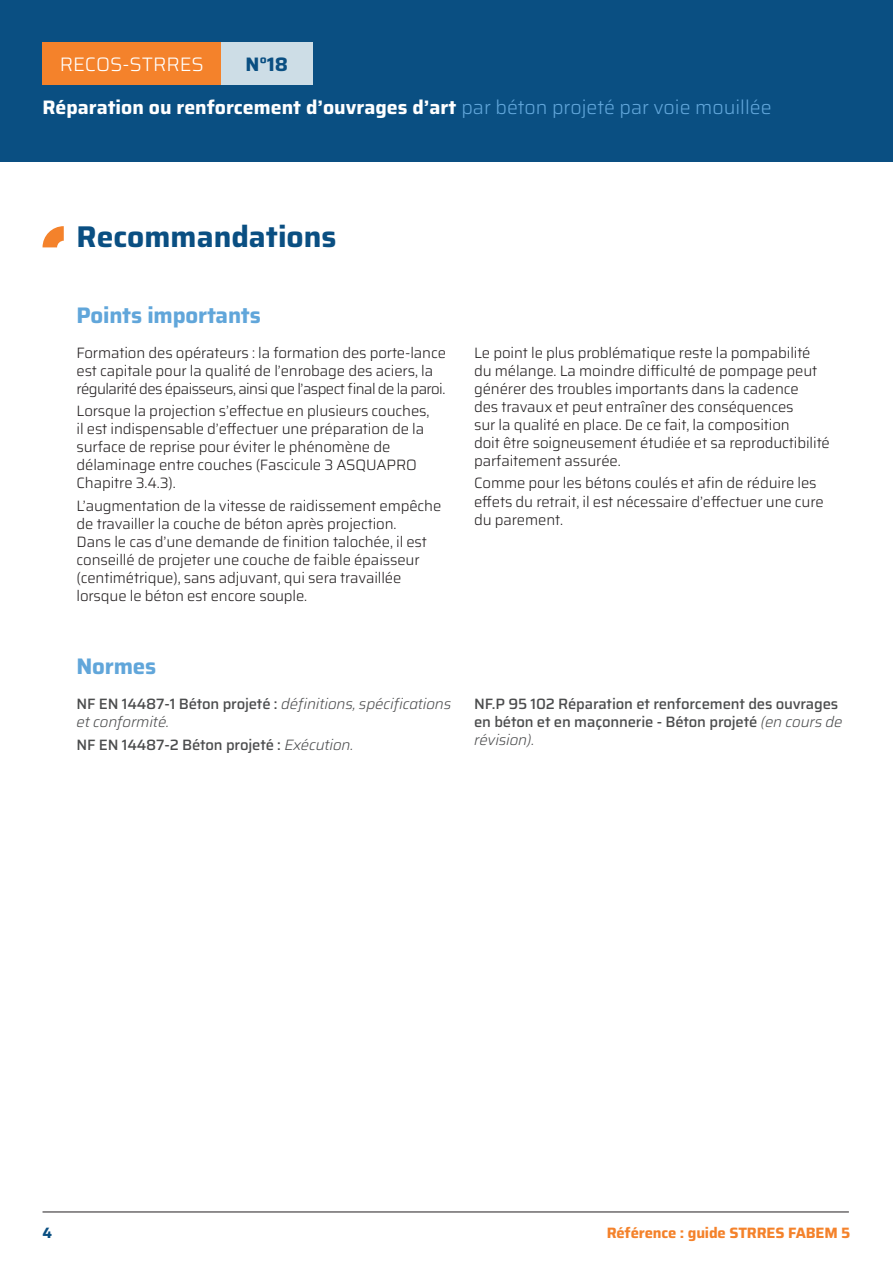
<style>
.page{position:relative;width:893px;height:1263px;background:#fff}
.page>*{position:absolute;margin:0;border:0;box-sizing:border-box;transform-origin:0 0}
.t1{font:700 30px "Saira";color:#0a4f82}
.N1_TITRE_blu_clair{font:700 22.5px "Saira";letter-spacing:-.01em;color:#61a6da}
.t2{font:700 19.5px "Saira";color:#fff}
.t3{font:300 19.5px "Saira";color:#fff}
.t4{font:700 19.5px "Saira";color:#0a4f82}
.N2_Text{font:300 15px/18px "Saira";letter-spacing:-.01em;color:#231f20}
.N6_-_Normes_It{font:500 15px/18px "Saira";letter-spacing:-.01em;color:#4b4c4d}
.N6_-_Normes_It-2{font:italic 300 15px/18px "Saira";letter-spacing:-.01em;color:#4b4c4d}
.t5{font:700 15px "Saira";letter-spacing:-.01em;color:#f4822b}
.t6{font:700 15px "Saira";color:#0a4f82}
.s1{font-weight:300;color:#61a6da}
.s2{font-weight:500;font-style:normal}
.s3{font-weight:300;font-style:italic}
</style>
<div class="page">
<div style="left:0;top:0;width:893px;height:162px;background:#0a4f82"></div>
<div style="left:43px;top:43px;width:178px;height:42px;background:#f4822b"></div>
<div style="left:221px;top:43px;width:92px;height:42px;background:#cddde6"></div>
<hr style="left:43px;top:1212px;width:806px;height:1px;background:#231f20">
<svg style="left:43px;top:226px;width:21px;height:21px"></svg>
<h3 class="t3" style="left:60px;top:48px;width:145px">RECOS-STRRES</h3>
<h3 class="t4" style="left:245px;top:48px;width:44px">N°18</h3>
<h3 class="t2" style="left:43px;top:92px;width:731px">Réparation ou renforcement d’ouvrages d’art <span class="s1">par béton projeté par voie mouillée</span></h3>
<p class="t1" style="left:77px;top:212px;width:261px">Recommandations</p>
<p class="N1_TITRE_blu_clair" style="left:77px;top:297px;width:186px">Points importants</p>
<p class="N2_Text" style="left:77px;top:343px;width:371px">Formation des opérateurs : la formation des porte-lance est capitale pour la qualité de l’enrobage des aciers, la régularité des épaisseurs, ainsi que l’aspect final de la paroi.</p>
<p class="N2_Text" style="left:77px;top:402px;width:354px">Lorsque la projection s’effectue en plusieurs couches, il est indispensable d’effectuer une préparation de la surface de reprise pour éviter le phénomène de délaminage entre couches (Fascicule 3 ASQUAPRO Chapitre 3.4.3).</p>
<p class="N2_Text" style="left:77px;top:496px;width:366px">L’augmentation de la vitesse de raidissement empêche de travailler la couche de béton après projection.<br>Dans le cas d’une demande de finition talochée, il est conseillé de projeter une couche de faible épaisseur (centimétrique), sans adjuvant, qui sera travaillée lorsque le béton est encore souple.</p>
<p class="N1_TITRE_blu_clair" style="left:77px;top:648px;width:81px">Normes</p>
<p class="N6_-_Normes_It-2" style="left:77px;top:695px;width:376px"><span class="s2">NF EN 14487-1 Béton projeté :</span> définitions, spécifications et conformité.</p>
<p class="N6_-_Normes_It" style="left:77px;top:735px;width:278px">NF EN 14487-2 Béton projeté : <span class="s3">Exécution.</span></p>
<p class="N2_Text" style="left:474px;top:343px;width:357px">Le point le plus problématique reste la pompabilité du mélange. La moindre difficulté de pompage peut générer des troubles importants dans la cadence<br>des travaux et peut entraîner des conséquences<br>sur la qualité en place. De ce fait, la composition<br>doit être soigneusement étudiée et sa reproductibilité parfaitement assurée.</p>
<p class="N2_Text" style="left:474px;top:474px;width:351px">Comme pour les bétons coulés et afin de réduire les effets du retrait, il est nécessaire d’effectuer une cure du parement.</p>
<p class="N6_-_Normes_It" style="left:474px;top:695px;width:370px">NF.P 95 102 Réparation et renforcement des ouvrages en béton et en maçonnerie - Béton projeté <span class="s3">(en cours de révision).</span></p>
<p class="t6" style="left:43px;top:1220px;width:11px">4</p>
<p class="t5" style="left:607px;top:1220px;width:245px">Référence : guide STRRES FABEM 5</p>
</div>
